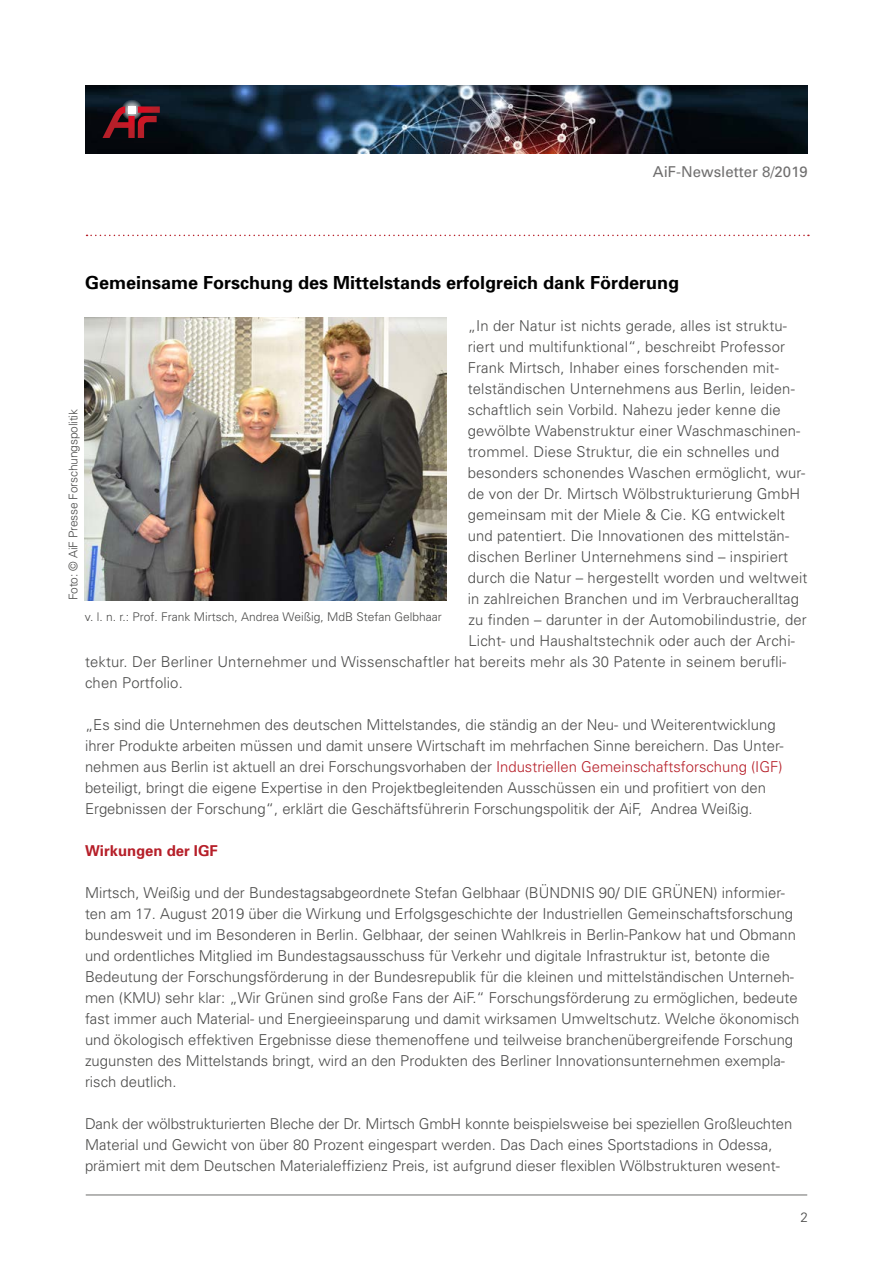
<style>
.page{position:relative;width:893px;height:1263px;background:#fff}
.page>*{position:absolute;margin:0;border:0;box-sizing:border-box;transform-origin:0 0}
.t1{font:700 18px "Univers";color:#000}
.t2{font:300 15px/21px "Univers";color:#4a4a49}
.t3{font:15px "Univers";color:#706f6f}
.t4{font:700 15px "Univers";color:#b61f29}
.t5{font:300 13.5px "Univers";color:#4a4a49}
.t6{font:300 12px "Univers";color:#4a4a49}
.s1{color:#b61f29}
</style>
<div class="page">
<img style="left:85px;top:85px;width:723px;height:68px">
<svg style="left:121px;top:99px;width:21px;height:21px"></svg>
<svg style="left:102px;top:106px;width:58px;height:32px"></svg>
<hr style="left:86px;top:1194px;width:721px;height:1px;background:#9d9d9c">
<img style="left:85px;top:318px;width:361px;height:282px">
<svg style="left:87px;top:235px;width:722px;height:1px"></svg>
<p class="t3" style="left:653px;top:163px;width:157px">AiF-Newsletter 8/2019</p>
<p class="t1" style="left:85px;top:272px;width:596px">Gemeinsame Forschung des Mittelstands erfolgreich dank Förderung</p>
<p class="t2" style="left:468px;top:315px;width:321px">„In der Natur ist nichts gerade, alles ist struktu-</p>
<p class="t2" style="left:468px;top:336px;width:319px">riert und multifunktional“, beschreibt Professor</p>
<p class="t2" style="left:468px;top:357px;width:313px">Frank Mirtsch, Inhaber eines forschenden mit-</p>
<p class="t2" style="left:468px;top:378px;width:329px">telständischen Unternehmens aus Berlin, leiden-</p>
<p class="t2" style="left:468px;top:399px;width:315px">schaftlich sein Vorbild. Nahezu jeder kenne die</p>
<p class="t2" style="left:468px;top:420px;width:334px">gewölbte Wabenstruktur einer Waschmaschinen-</p>
<p class="t2" style="left:468px;top:441px;width:313px">trommel. Diese Struktur, die ein schnelles und</p>
<p class="t2" style="left:468px;top:462px;width:339px">besonders schonendes Waschen ermöglicht, wur-</p>
<p class="t2" style="left:468px;top:483px;width:334px">de von der Dr. Mirtsch Wölbstrukturierung GmbH</p>
<p class="t2" style="left:468px;top:504px;width:319px">gemeinsam mit der Miele &amp; Cie. KG entwickelt</p>
<p class="t2" style="left:468px;top:525px;width:323px">und patentiert. Die Innovationen des mittelstän-</p>
<p class="t2" style="left:468px;top:546px;width:322px">dischen Berliner Unternehmens sind – inspiriert</p>
<p class="t2" style="left:468px;top:567px;width:341px">durch die Natur – hergestellt worden und weltweit</p>
<p class="t2" style="left:468px;top:588px;width:333px">in zahlreichen Branchen und im Verbraucheralltag</p>
<p class="t2" style="left:468px;top:609px;width:340px">zu finden – darunter in der Automobilindustrie, der</p>
<p class="t2" style="left:468px;top:630px;width:328px">Licht- und Haushaltstechnik oder auch der Archi-</p>
<p class="t2" style="left:85px;top:651px;width:703px">tektur. Der Berliner Unternehmer und Wissenschaftler hat bereits mehr als 30 Patente in seinem berufli-</p>
<p class="t2" style="left:85px;top:672px;width:99px">chen Portfolio.</p>
<p class="t2" style="left:85px;top:714px;width:700px">„Es sind die Unternehmen des deutschen Mittelstandes, die ständig an der Neu- und Weiterentwicklung ihrer Produkte arbeiten müssen und damit unsere Wirtschaft im mehrfachen Sinne bereichern. Das Unter&shy;nehmen aus Berlin ist aktuell an drei Forschungsvorhaben der <span class="s1">Industriellen Gemeinschaftsforschung (IGF) </span>beteiligt, bringt die eigene Expertise in den Projektbegleitenden Ausschüssen ein und profitiert von den Ergebnissen der Forschung“, erklärt die Geschäftsführerin Forschungspolitik der AiF, Andrea Weißig.</p>
<p class="t4" style="left:85px;top:841px;width:134px">Wirkungen der IGF</p>
<p class="t2" style="left:85px;top:882px;width:716px">Mirtsch, Weißig und der Bundestagsabgeordnete Stefan Gelbhaar (BÜNDNIS 90/ DIE GRÜNEN) informier&shy;ten am 17. August 2019 über die Wirkung und Erfolgsgeschichte der Industriellen Gemeinschaftsforschung bundesweit und im Besonderen in Berlin. Gelbhaar, der seinen Wahlkreis in Berlin-Pankow hat und Obmann und ordentliches Mitglied im Bundestagsausschuss für Verkehr und digitale Infrastruktur ist, betonte die Bedeutung der Forschungsförderung in der Bundesrepublik für die kleinen und mittelständischen Unterneh&shy;men (KMU) sehr klar: „Wir Grünen sind große Fans der AiF.“ Forschungsförderung zu ermöglichen, bedeute fast immer auch Material- und Energieeinsparung und damit wirksamen Umweltschutz. Welche ökonomisch und ökologisch effektiven Ergebnisse diese themenoffene und teilweise branchenübergreifende Forschung zugunsten des Mittelstands bringt, wird an den Produkten des Berliner Innovationsunternehmen exempla&shy;risch deutlich.</p>
<p class="t2" style="left:85px;top:1113px;width:709px">Dank der wölbstrukturierten Bleche der Dr. Mirtsch GmbH konnte beispielsweise bei speziellen Großleuchten<br>Material und Gewicht von über 80 Prozent eingespart werden. Das Dach eines Sportstadions in Odessa, prämiert mit dem Deutschen Materialeffizienz Preis, ist aufgrund dieser flexiblen Wölbstrukturen wesent-</p>
<p class="t6" style="left:66px;top:600px;width:193px;rotate:-90deg">Foto: © AiF Presse Forschungspolitik</p>
<p class="t6" style="left:85px;top:609px;width:358px">v. l. n. r.: Prof. Frank Mirtsch, Andrea Weißig, MdB Stefan Gelbhaar</p>
<p class="t5" style="left:800px;top:1209px;width:9px">2</p>
</div>
